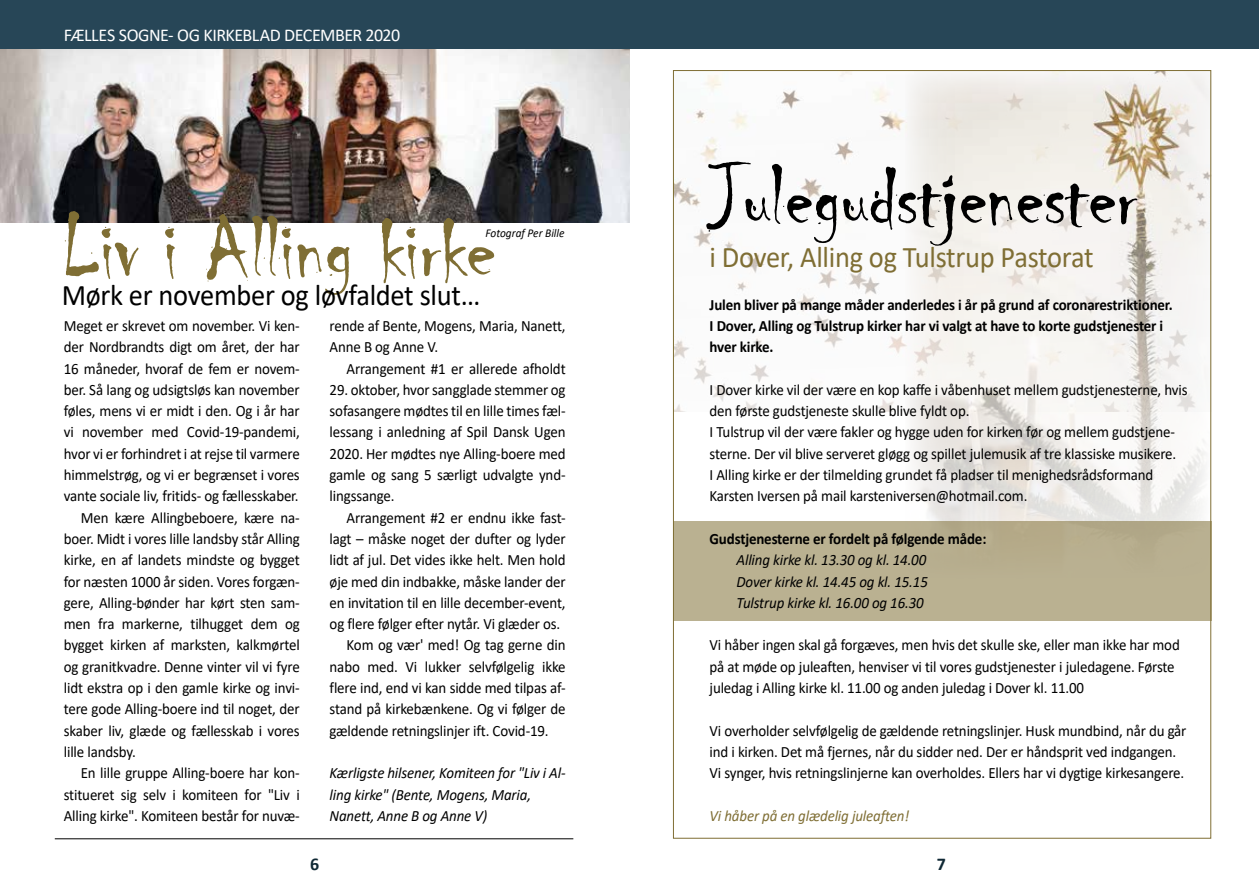
<style>
.page{position:relative;width:1259px;height:893px;background:#fff}
.page>*{position:absolute;margin:0;border:0;box-sizing:border-box;transform-origin:0 0}
.t1{font:90px "Chiller";letter-spacing:-.01em;color:#000;scale:.95 1}
.t2{font:90px "Chiller";letter-spacing:-.01em;color:#7f6e34}
.t3{font:30px "Calibri";letter-spacing:-.01em;color:#7f6e34;scale:.95 1}
.t4{font:30px "Calibri";letter-spacing:-.01em;color:#000;scale:.95 1}
.t5{font:18px "Calibri";letter-spacing:-.025em;color:#fff}
.t6{font:700 18px "Calibri";color:#0f2834}
.t7{font:15.75px/21.3px "Calibri";letter-spacing:-.01em;color:#000;scale:.95 1}
.t8{font:700 15.75px/21.3px "Calibri";letter-spacing:-.01em;color:#000;scale:.95 1}
.t9{font:italic 15.75px/21.3px "Calibri";letter-spacing:-.01em;color:#000;scale:.95 1}
.t10{font:italic 15.75px "Calibri";letter-spacing:-.01em;color:#7f6e34;scale:.95 1}
.t11{font:italic 12px "Calibri";color:#000;scale:.95 1}
</style>
<div class="page">
<img style="left:675px;top:72px;width:230px;height:340px">
<img style="left:905px;top:72px;width:304px;height:449px">
<hr style="left:55px;top:838px;width:518px;height:1px;background:#000">
<img style="left:0;top:49px;width:629px;height:174px">
<div style="left:673px;top:521px;width:538px;height:99px;background:#bab191"></div>
<div style="left:617px;top:0;width:642px;height:49px;background:#274657"></div>
<div style="left:0;top:0;width:642px;height:49px;background:#274657"></div>
<p class="t5" style="left:64px;top:23px;width:338px">FÆLLES SOGNE- OG KIRKEBLAD DECEMBER 2020</p>
<h1 class="t2" style="left:62px;top:200px;width:436px">Liv i Alling kirke</h1>
<p class="t11" style="left:485px;top:224px;width:85px">Fotograf Per Bille</p>
<h2 class="t4" style="left:62px;top:274px;width:442px">Mørk er november og løvfaldet slut…</h2>
<p class="t7" style="left:64px;top:315px;width:250px">Meget er skrevet om november. Vi ken-</p>
<p class="t7" style="left:64px;top:336px;width:250px">der Nordbrandts digt om året, der har</p>
<p class="t7" style="left:64px;top:357px;width:250px">16 måneder, hvoraf de fem er novem-</p>
<p class="t7" style="left:64px;top:379px;width:250px">ber. Så lang og udsigtsløs kan november</p>
<p class="t7" style="left:64px;top:400px;width:250px">føles, mens vi er midt i den. Og i år har</p>
<p class="t7" style="left:64px;top:421px;width:250px">vi november med Covid-19-pandemi,</p>
<p class="t7" style="left:64px;top:442px;width:250px">hvor vi er forhindret i at rejse til varmere</p>
<p class="t7" style="left:64px;top:464px;width:250px">himmelstrøg, og vi er begrænset i vores</p>
<p class="t7" style="left:64px;top:485px;width:249px">vante sociale liv, fritids- og fællesskaber.</p>
<p class="t7" style="left:81px;top:506px;width:232px">Men kære Allingbeboere, kære na-</p>
<p class="t7" style="left:64px;top:528px;width:250px">boer. Midt i vores lille landsby står Alling</p>
<p class="t7" style="left:64px;top:549px;width:250px">kirke, en af landets mindste og bygget</p>
<p class="t7" style="left:64px;top:570px;width:250px">for næsten 1000 år siden. Vores forgæn-</p>
<p class="t7" style="left:64px;top:592px;width:250px">gere, Alling-bønder har kørt sten sam-</p>
<p class="t7" style="left:64px;top:613px;width:250px">men fra markerne, tilhugget dem og</p>
<p class="t7" style="left:64px;top:634px;width:250px">bygget kirken af marksten, kalkmørtel</p>
<p class="t7" style="left:64px;top:655px;width:250px">og granitkvadre. Denne vinter vil vi fyre</p>
<p class="t7" style="left:64px;top:677px;width:250px">lidt ekstra op i den gamle kirke og invi-</p>
<p class="t7" style="left:64px;top:698px;width:250px">tere gode Alling-boere ind til noget, der</p>
<p class="t7" style="left:64px;top:719px;width:250px">skaber liv, glæde og fællesskab i vores</p>
<p class="t7" style="left:64px;top:741px;width:77px">lille landsby.</p>
<p class="t7" style="left:81px;top:762px;width:232px">En lille gruppe Alling-boere har kon-</p>
<p class="t7" style="left:64px;top:783px;width:250px">stitueret sig selv i komiteen for "Liv i</p>
<p class="t7" style="left:64px;top:805px;width:250px">Alling kirke". Komiteen består for nuvæ-</p>
<p class="t7" style="left:330px;top:315px;width:250px">rende af Bente, Mogens, Maria, Nanett,<br>Anne B og Anne V.</p>
<p class="t7" style="left:347px;top:357px;width:232px">Arrangement #1 er allerede afholdt</p>
<p class="t7" style="left:330px;top:379px;width:250px;text-align:justify">29. oktober, hvor sangglade stemmer og sofasangere mødtes til en lille times fæl&shy;lessang i anledning af Spil Dansk Ugen 2020. Her mødtes nye Alling-boere med gamle og sang 5 særligt udvalgte ynd&shy;lingssange.</p>
<p class="t7" style="left:347px;top:506px;width:232px">Arrangement #2 er endnu ikke fast-</p>
<p class="t7" style="left:330px;top:528px;width:250px">lagt – måske noget der dufter og lyder</p>
<p class="t7" style="left:330px;top:549px;width:250px">lidt af jul. Det vides ikke helt. Men hold</p>
<p class="t7" style="left:330px;top:570px;width:250px">øje med din indbakke, måske lander der</p>
<p class="t7" style="left:330px;top:592px;width:250px">en invitation til en lille december-event,</p>
<p class="t7" style="left:330px;top:613px;width:244px">og flere følger efter nytår. Vi glæder os.</p>
<p class="t7" style="left:347px;top:634px;width:232px">Kom og vær' med! Og tag gerne din</p>
<p class="t7" style="left:330px;top:655px;width:250px">nabo med. Vi lukker selvfølgelig ikke</p>
<p class="t7" style="left:330px;top:677px;width:250px">flere ind, end vi kan sidde med tilpas af-</p>
<p class="t7" style="left:330px;top:698px;width:250px">stand på kirkebænkene. Og vi følger de</p>
<p class="t7" style="left:330px;top:719px;width:232px">gældende retningslinjer ift. Covid-19.</p>
<p class="t9" style="left:330px;top:762px;width:250px">Kærligste hilsener, Komiteen for "Liv i Al&shy;ling kirke" (Bente, Mogens, Maria,<br>Nanett, Anne B og Anne V)</p>
<h1 class="t1" style="left:709px;top:148px;width:452px">Julegudstjenester</h1>
<h2 class="t3" style="left:709px;top:236px;width:406px">i Dover, Alling og Tulstrup Pastorat</h2>
<p class="t8" style="left:709px;top:294px;width:489px">Julen bliver på mange måder anderledes i år på grund af coronarestriktioner.<br>I Dover, Alling og Tulstrup kirker har vi valgt at have to korte gudstjenester i hver kirke.</p>
<p class="t7" style="left:709px;top:379px;width:505px">I Dover kirke vil der være en kop kaffe i våbenhuset mellem gudstjenesterne, hvis den første gudstjeneste skulle blive fyldt op.<br>I Tulstrup vil der være fakler og hygge uden for kirken før og mellem gudstjene&shy;sterne. Der vil blive serveret gløgg og spillet julemusik af tre klassiske musikere.<br>I Alling kirke er der tilmelding grundet få pladser til menighedsrådsformand Karsten Iversen på mail karsteniversen@hotmail.com.</p>
<p class="t8" style="left:709px;top:528px;width:293px">Gudstjenesterne er fordelt på følgende måde:</p>
<p class="t9" style="left:736px;top:549px;width:203px;text-align:justify">Alling kirke kl. 13.30 og kl. 14.00<br>Dover kirke kl. 14.45 og kl. 15.15<br>Tulstrup kirke kl. 16.00 og 16.30</p>
<p class="t7" style="left:709px;top:634px;width:496px">Vi håber ingen skal gå forgæves, men hvis det skulle ske, eller man ikke har mod på at møde op juleaften, henviser vi til vores gudstjenester i juledagene. Første juledag i Alling kirke kl. 11.00 og anden juledag i Dover kl. 11.00</p>
<p class="t7" style="left:709px;top:719px;width:503px">Vi overholder selvfølgelig de gældende retningslinjer. Husk mundbind, når du går ind i kirken. Det må fjernes, når du sidder ned. Der er håndsprit ved indgangen.<br>Vi synger, hvis retningslinjerne kan overholdes. Ellers har vi dygtige kirkesangere.</p>
<p class="t10" style="left:709px;top:805px;width:212px">Vi håber på en glædelig juleaften!</p>
<p class="t6" style="left:310px;top:852px;width:11px">6</p>
<p class="t6" style="left:937px;top:852px;width:11px">7</p>
</div>
